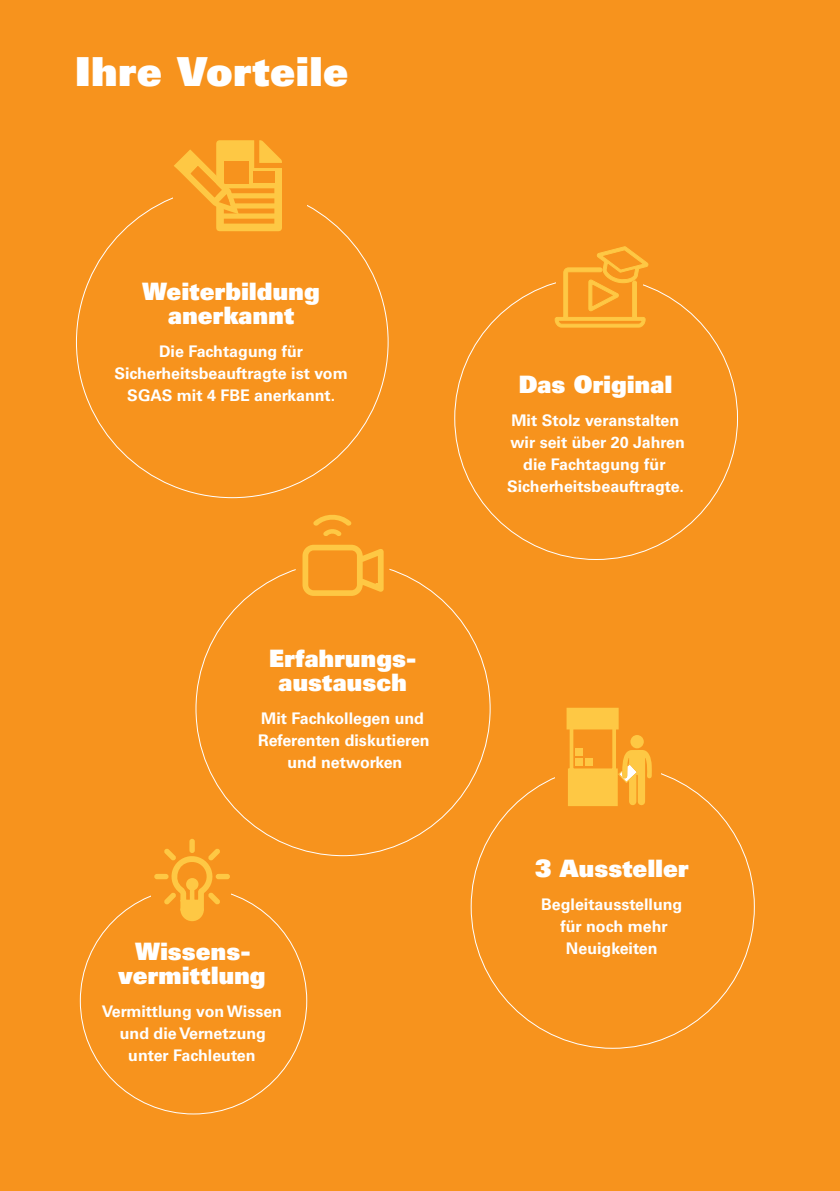
<style>
.page{position:relative;width:840px;height:1191px;background:#fff}
.page>*{position:absolute;margin:0;border:0;box-sizing:border-box;transform-origin:0 0}
.Headline_weiss_innen_auf_grüner_Fläche{font:40px "Univers LT Std X Black";letter-spacing:.02em;color:#fff}
.Headline_in_Kreis_auf_grüner_Fläche{font:24px/24px "Univers LT Std X Black";letter-spacing:.01em;color:#fff;text-align:center}
.Copytext_Kreise_auf_grüner_Fläche_8pt_65{font:700 16px/22px "Univers LT Std";color:#fff;text-align:center}
</style>
<div class="page">
<div style="left:0;top:0;width:839px;height:1191px;background:#f7931d"></div>
<svg style="left:554px;top:246px;width:94px;height:82px"></svg>
<svg style="left:298px;top:511px;width:90px;height:89px"></svg>
<svg style="left:174px;top:140px;width:108px;height:91px"></svg>
<div style="left:566px;top:707px;width:52px;height:22px;background:#fec844;border:2px solid #fec844"></div>
<svg style="left:566px;top:723px;width:85px;height:83px"></svg>
<div style="left:630px;top:735px;width:13px;height:13px;background:#fec844;border-radius:50%"></div>
<div style="left:189px;top:838px;width:6px;height:15px;border:2px solid #fec844;border-radius:2px"></div>
<div style="left:154px;top:874px;width:14px;height:5px;border:2px solid #fec844;border-radius:2px"></div>
<div style="left:215px;top:874px;width:15px;height:5px;border:2px solid #fec844;border-radius:2px"></div>
<svg style="left:155px;top:846px;width:74px;height:75px"></svg>
<p class="Headline_weiss_innen_auf_grüner_Fläche" style="left:75px;top:45px;width:274px">Ihre Vorteile</p>
<p class="Headline_in_Kreis_auf_grüner_Fläche" style="left:142px;top:279px;width:178px">Weiterbildung anerkannt</p>
<p class="Copytext_Kreise_auf_grüner_Fläche_8pt_65" style="left:114px;top:341px;width:235px">Die Fachtagung für<br>Sicherheitsbeauftragte ist vom<br>SGAS mit 4 FBE anerkannt.</p>
<p class="Headline_in_Kreis_auf_grüner_Fläche" style="left:269px;top:645px;width:148px">Erfahrungs&shy;austausch</p>
<p class="Copytext_Kreise_auf_grüner_Fläche_8pt_65" style="left:261px;top:707px;width:164px">Mit Fachkollegen und</p>
<p class="Copytext_Kreise_auf_grüner_Fläche_8pt_65" style="left:258px;top:729px;width:173px">Referenten diskutieren</p>
<p class="Copytext_Kreise_auf_grüner_Fläche_8pt_65" style="left:287px;top:751px;width:116px">und networken</p>
<p class="Headline_in_Kreis_auf_grüner_Fläche" style="left:118px;top:938px;width:149px">Wissens&shy;vermittlung</p>
<p class="Copytext_Kreise_auf_grüner_Fläche_8pt_65" style="left:102px;top:1000px;width:182px">Vermittlung von Wissen und die Vernetzung unter Fachleuten</p>
<p class="Headline_in_Kreis_auf_grüner_Fläche" style="left:518px;top:371px;width:155px">Das Original</p>
<p class="Copytext_Kreise_auf_grüner_Fläche_8pt_65" style="left:511px;top:409px;width:169px">Mit Stolz veranstalten</p>
<p class="Copytext_Kreise_auf_grüner_Fläche_8pt_65" style="left:507px;top:431px;width:179px">wir seit über 20 Jahren die Fachtagung für<br>Sicherheitsbeauftragte.</p>
<p class="Headline_in_Kreis_auf_grüner_Fläche" style="left:534px;top:855px;width:155px">3 Aussteller</p>
<p class="Copytext_Kreise_auf_grüner_Fläche_8pt_65" style="left:541px;top:893px;width:143px">Begleitausstellung für noch mehr<br>Neuigkeiten</p>
</div>
